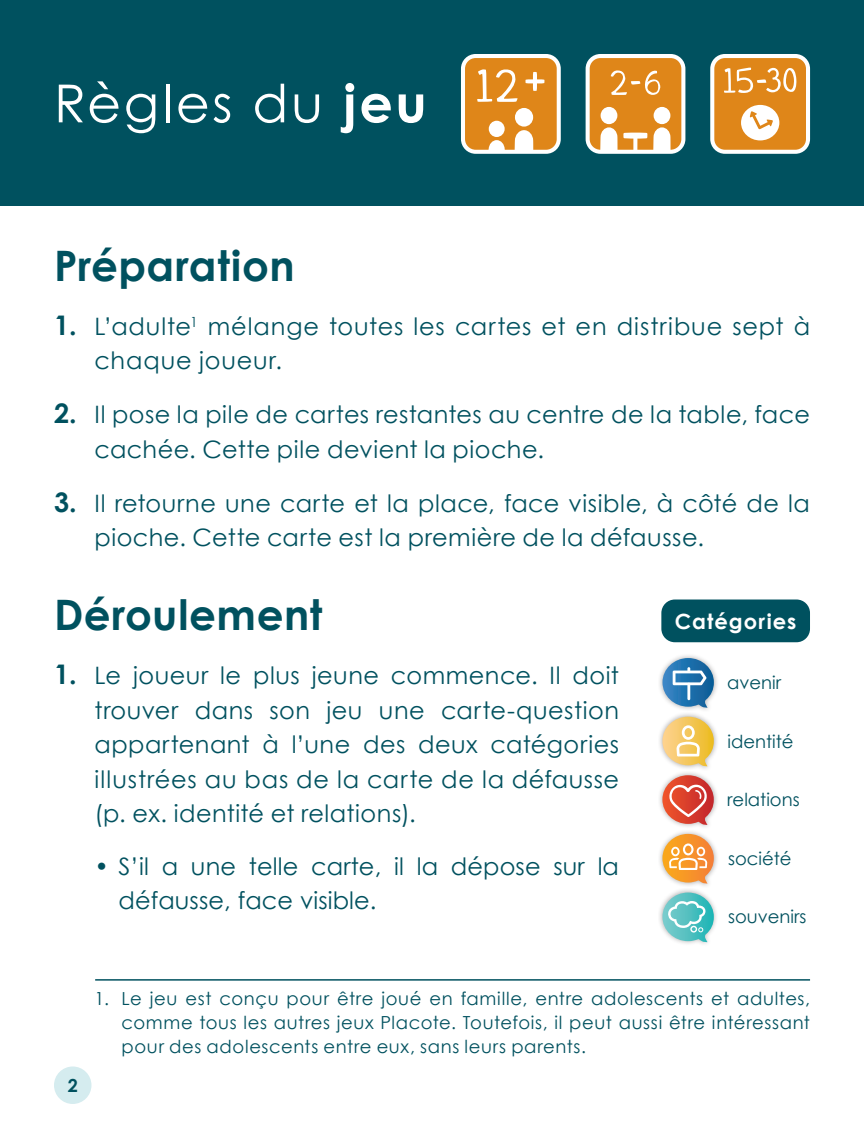
<style>
.page{position:relative;width:864px;height:1134px;background:#fff}
.page>*{position:absolute;margin:0;border:0;box-sizing:border-box;transform-origin:0 0}
.t1{font:52.5px "Century Gothic Mod";letter-spacing:.05em;color:#fff}
.t2{font:42px "Century Gothic Bold Mod";letter-spacing:.01em;color:#00515f}
.t3{font:24px/34.5px "Century Gothic Mod";letter-spacing:.02em;color:#00515f}
.t4{font:21px "Century Gothic Bold Mod";letter-spacing:.05em;color:#fff}
.t5{font:18px/24px "Century Gothic Mod";letter-spacing:.015em;color:#00515f;text-align:justify}
.t6{font:18px "Century Gothic Bold Mod";color:#00515f}
.s1{font-family:"Century Gothic Bold Mod"}
.s2{font-family:"Century Gothic Bold Mod";font-size:27px}
</style>
<div class="page">
<div style="left:54px;top:1066px;width:37px;height:38px;background:#d5ecef;border-radius:50%"></div>
<div style="left:0;top:0;width:864px;height:205px;background:#00515f"></div>
<hr style="left:95px;top:979px;width:715px;height:2px;background:#00515f">
<div style="left:588px;top:56px;width:95px;height:96px;background:#df8619;border-radius:13px"></div>
<div style="left:586px;top:54px;width:99px;height:100px;border:4px solid #fff;border-radius:13px"></div>
<svg style="left:653px;top:127px;width:18px;height:24px"></svg>
<div style="left:654px;top:107px;width:16px;height:17px;background:#fff;border-radius:50%"></div>
<svg style="left:600px;top:127px;width:18px;height:24px"></svg>
<div style="left:601px;top:107px;width:16px;height:17px;background:#fff;border-radius:50%"></div>
<div style="left:633px;top:133px;width:5px;height:20px;background:#fff"></div>
<div style="left:623px;top:132px;width:25px;height:7px;background:#fff"></div>
<svg style="left:631px;top:81px;width:10px;height:4px"></svg>
<svg style="left:611px;top:70px;width:16px;height:25px"></svg>
<svg style="left:645px;top:70px;width:15px;height:25px"></svg>
<div style="left:712px;top:56px;width:96px;height:96px;background:#df8619;border-radius:13px"></div>
<div style="left:710px;top:54px;width:100px;height:100px;border:4px solid #fff;border-radius:13px"></div>
<svg style="left:724px;top:67px;width:73px;height:26px"></svg>
<div style="left:741px;top:105px;width:38px;height:35px;background:#fff;border-radius:50%"></div>
<svg style="left:750px;top:111px;width:23px;height:18px"></svg>
<div style="left:463px;top:56px;width:96px;height:96px;background:#df8619;border-radius:13px"></div>
<div style="left:461px;top:54px;width:100px;height:100px;border:4px solid #fff;border-radius:13px"></div>
<svg style="left:515px;top:130px;width:18px;height:23px"></svg>
<div style="left:515px;top:108px;width:18px;height:19px;background:#fff;border-radius:50%"></div>
<svg style="left:488px;top:140px;width:17px;height:13px"></svg>
<div style="left:489px;top:121px;width:16px;height:16px;background:#fff;border-radius:50%"></div>
<svg style="left:533px;top:72px;width:4px;height:19px"></svg>
<div style="left:525px;top:79px;width:20px;height:5px;background:#fff"></div>
<svg style="left:477px;top:69px;width:41px;height:33px"></svg>
<div style="left:658px;top:654px;width:61px;height:58px;background:#231f20;opacity:.35"></div>
<svg style="left:662px;top:658px;width:52px;height:50px"></svg>
<div style="left:658px;top:712px;width:61px;height:59px;background:#231f20;opacity:.35"></div>
<svg style="left:662px;top:717px;width:52px;height:50px"></svg>
<div style="left:658px;top:771px;width:61px;height:58px;background:#231f20;opacity:.35"></div>
<svg style="left:662px;top:775px;width:52px;height:50px"></svg>
<div style="left:658px;top:830px;width:61px;height:58px;background:#231f20;opacity:.35"></div>
<svg style="left:662px;top:834px;width:52px;height:50px"></svg>
<svg style="left:697px;top:847px;width:8px;height:9px"></svg>
<div style="left:658px;top:888px;width:61px;height:59px;background:#231f20;opacity:.35"></div>
<svg style="left:662px;top:893px;width:52px;height:49px"></svg>
<div style="left:661px;top:600px;width:149px;height:42px;background:#00515f;border-radius:14px"></div>
<h1 class="t1" style="left:54px;top:71px;width:374px">Règles du <span class="s1">jeu</span></h1>
<h2 class="t2" style="left:54px;top:239px;width:242px">Préparation</h2>
<p class="t3" style="left:95px;top:309px;width:717px;text-indent:-41px"><span class="s2">1.</span> L’adulte<sup>1</sup> mélange toutes les cartes et en distribue sept à chaque joueur.</p>
<p class="t3" style="left:94px;top:397px;width:717px;text-indent:-40px"><span class="s2">2.</span> Il pose la pile de cartes restantes au centre de la table, face cachée. Cette pile devient la pioche.</p>
<p class="t3" style="left:94px;top:486px;width:717px;text-indent:-40px"><span class="s2">3.</span> Il retourne une carte et la place, face visible, à côté de la pioche. Cette carte est la première de la défausse.</p>
<h2 class="t2" style="left:54px;top:589px;width:270px">Déroulement</h2>
<p class="t3" style="left:94px;top:658px;width:526px;text-align:justify;text-indent:-40px"><span class="s2">1.</span> Le joueur le plus jeune commence. Il doit trouver dans son jeu une carte-question appartenant à l’une des deux catégories illustrées au bas de la carte de la défausse (p. ex. identité et relations).</p>
<p class="t3" style="left:118px;top:849px;width:502px;text-indent:-24px">• S’il a une telle carte, il la dépose sur la défausse, face visible.</p>
<p class="t4" style="left:675px;top:608px;width:123px">Catégories</p>
<p class="t5" style="left:727px;top:670px;width:55px">avenir</p>
<p class="t5" style="left:727px;top:729px;width:68px">identité</p>
<p class="t5" style="left:727px;top:787px;width:74px">relations</p>
<p class="t5" style="left:728px;top:846px;width:65px">société</p>
<p class="t5" style="left:728px;top:905px;width:80px">souvenirs</p>
<p class="t6" style="left:68px;top:1074px;width:12px">2</p>
<p class="t5" style="left:122px;top:986px;width:690px;text-indent:-27px">1. Le jeu est conçu pour être joué en famille, entre adolescents et adultes, comme tous les autres jeux Placote. Toutefois, il peut aussi être intéressant pour des adolescents entre eux, sans leurs parents.</p>
</div>
